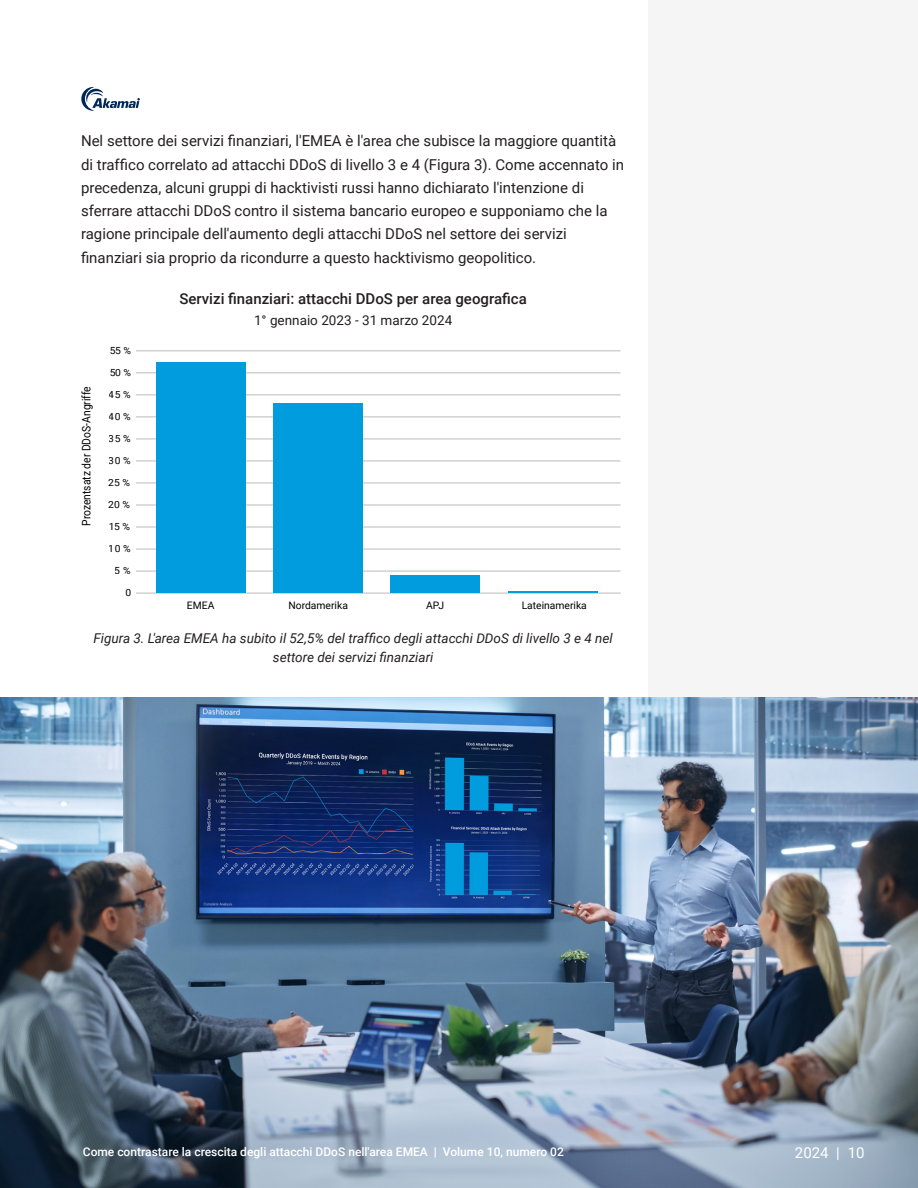
<style>
.page{position:relative;width:918px;height:1188px;background:#fff}
.page>*{position:absolute;margin:0;border:0;box-sizing:border-box;transform-origin:0 0}
.t1{font:500 16.65px "Roboto";color:#000}
.Body{font:15px/23.2px "Roboto";color:#231f20}
.Fig_Title{font:500 15px "Roboto";color:#231f20}
.t2{font:15px "Roboto";color:#fff}
.Fig_Italics{font:italic 13.5px/19.5px "Roboto";color:#231f20;text-align:center}
.Fig_Sub{font:13.5px "Roboto";color:#231f20}
.t3{font:500 12px "Roboto";color:#fff}
.t4{font:11.85px "Roboto";color:#000}
.t5{font:11.7px "Roboto";color:#000;scale:.88 1}
.t6{font:10.35px "Roboto";color:#000}
.t7{font:9.75px "Roboto";color:#000;scale:1.05 1}
.s1{font-weight:700}
</style>
<div class="page">
<svg style="left:81px;top:87px;width:59px;height:24px"></svg>
<div style="left:648px;top:0;width:270px;height:1188px;background:#f5f5f6"></div>
<hr style="left:136px;top:417px;width:484px;height:1px;background:#bbb">
<hr style="left:136px;top:461px;width:485px;height:1px;background:#bbb">
<hr style="left:136px;top:439px;width:485px;height:1px;background:#bbb">
<hr style="left:136px;top:505px;width:485px;height:1px;background:#bbb">
<hr style="left:136px;top:483px;width:485px;height:1px;background:#bbb">
<hr style="left:136px;top:527px;width:485px;height:1px;background:#bbb">
<hr style="left:136px;top:571px;width:485px;height:1px;background:#bbb">
<hr style="left:136px;top:549px;width:485px;height:1px;background:#bbb">
<hr style="left:136px;top:395px;width:485px;height:1px;background:#bbb">
<hr style="left:136px;top:373px;width:485px;height:1px;background:#bbb">
<hr style="left:136px;top:351px;width:485px;height:1px;background:#bbb">
<hr style="left:136px;top:593px;width:485px;height:1px;background:#bbb">
<hr style="left:508px;top:591px;width:90px;height:2px;background:#009cde">
<div style="left:390px;top:575px;width:90px;height:18px;background:#009cde"></div>
<div style="left:273px;top:403px;width:90px;height:190px;background:#009cde"></div>
<div style="left:156px;top:362px;width:90px;height:231px;background:#009cde"></div>
<img style="left:0;top:698px;width:918px;height:490px">
<p class="Body" style="left:81px;top:129px;width:545px">Nel settore dei servizi finanziari, l'EMEA è l'area che subisce la maggiore quantità di traffico correlato ad attacchi DDoS di livello 3 e 4 (Figura 3). Come accennato in precedenza, alcuni gruppi di hacktivisti russi hanno dichiarato l'intenzione di sferrare attacchi DDoS contro il sistema bancario europeo e supponiamo che la ragione principale dell'aumento degli attacchi DDoS nel settore dei servizi finanziari sia proprio da ricondurre a questo hacktivismo geopolitico.</p>
<p class="Fig_Title" style="left:179px;top:288px;width:349px">Servizi finanziari: attacchi DDoS per area geografica</p>
<p class="Fig_Sub" style="left:254px;top:310px;width:200px">1° gennaio 2023 - 31 marzo 2024</p>
<p class="t1" style="left:183px;top:285px;width:372px">Financial Services: DDoS Attack Events by Region</p>
<p class="t4" style="left:279px;top:306px;width:180px">January 1, 2023 – March 31, 2024</p>
<p class="t7" style="left:109px;top:344px;width:22px">55 %</p>
<p class="t5" style="left:78px;top:526px;width:160px;rotate:-90deg">Prozentsatz der DDoS-Angriffe</p>
<p class="t7" style="left:109px;top:366px;width:22px">50 %</p>
<p class="t7" style="left:109px;top:388px;width:22px">45 %</p>
<p class="t7" style="left:109px;top:410px;width:22px">40 %</p>
<p class="t7" style="left:109px;top:432px;width:22px">35 %</p>
<p class="t7" style="left:109px;top:454px;width:22px">30 %</p>
<p class="t7" style="left:108px;top:476px;width:22px">25 %</p>
<p class="t7" style="left:108px;top:520px;width:22px">15 %</p>
<p class="t7" style="left:108px;top:498px;width:22px">20 %</p>
<p class="t7" style="left:109px;top:542px;width:22px">10 %</p>
<p class="t7" style="left:115px;top:564px;width:17px">5 %</p>
<p class="t7" style="left:125px;top:586px;width:7px">0</p>
<p class="t6" style="left:187px;top:598px;width:29px">EMEA</p>
<p class="t6" style="left:288px;top:598px;width:61px">Nordamerika</p>
<p class="t6" style="left:426px;top:598px;width:19px">APJ</p>
<p class="t6" style="left:522px;top:598px;width:67px">Lateinamerika</p>
<p class="Fig_Italics" style="left:94px;top:628px;width:521px">Figura 3. L'area EMEA ha subito il 52,5% del traffico degli attacchi DDoS di livello 3 e 4 nel settore dei servizi finanziari</p>
<p class="t3" style="left:83px;top:1144px;width:482px">Come contrastare la crescita degli attacchi DDoS nell'area EMEA <span class="s1">|</span> Volume 10, numero 02</p>
<p class="t2" style="left:795px;top:1142px;width:71px">2024 | 10</p>
</div>
